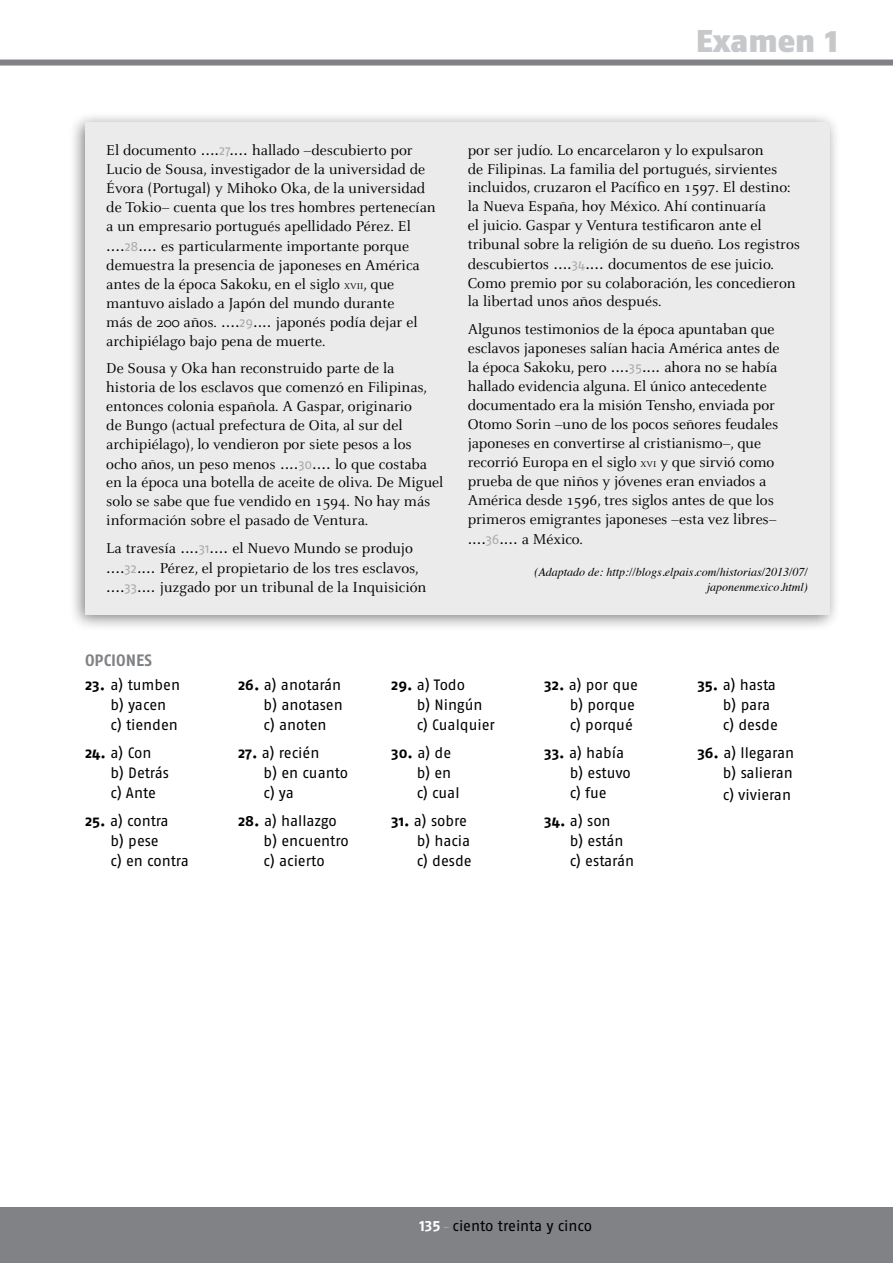
<style>
.page{position:relative;width:893px;height:1263px;background:#fff}
.page>*{position:absolute;margin:0;border:0;box-sizing:border-box;transform-origin:0 0}
.t1{font:900 31.5px "Fago No Lf";color:#c7c8ca}
.Ex_complementari{font:700 16.5px "Fago No";color:#808285}
.t2{font:15.75px/19px "Celeste";color:#000}
.EX_test_opcio_o_text{font:15px "Fago No";letter-spacing:-.005em;color:#000}
.t3{font:13.5px "Fago No";color:#000}
.t4{font:italic 12px/15px "Times";color:#000;text-align:right}
.s1{font-family:"Fago No";font-size:13.5px}
.s2{font-family:"Fago No";font-size:13.5px;color:#a7a9ac}
.s3{font-size:9.45px}
.s4{color:#a7a9ac}
.s5{font-family:"Celeste";font-size:15.75px}
.s6{font-weight:700}
.s7{font-family:"Fago No Lf";font-weight:700;color:#fff}
.s8{font-size:13.5px;color:#a3a5a8}
</style>
<div class="page">
<div style="left:0;top:1208px;width:893px;height:55px;background:#808285"></div>
<div style="left:0;top:60px;width:893px;height:6px;background:#808285"></div>
<div style="left:68px;top:111px;width:772px;height:521px;background:#000;opacity:.5"></div>
<div style="left:85px;top:122px;width:744px;height:492px;background:#ebebec"></div>
<h1 class="t1" style="left:696px;top:22px;width:143px">Examen 1</h1>
<p class="t2" style="left:106px;top:141px;width:331px">El documento <span class="s1">....</span><span class="s2">27</span><span class="s1">....</span> hallado –descubierto por Lucio de Sousa, investigador de la universidad de Évora (Portugal) y Mihoko Oka, de la universidad de Tokio– cuenta que los tres hombres pertenecían a un empresario portugués apellidado Pérez. El <span class="s1">....</span><span class="s2">28</span><span class="s1">....</span> es particularmente importante porque demuestra la presencia de japoneses en América antes de la época Sakoku, en el siglo <span class="s3">xvii</span>, que mantuvo aislado a Japón del mundo durante<br>más de 200 años. <span class="s1">....</span><span class="s2">29</span><span class="s1">....</span> japonés podía dejar el archipiélago bajo pena de muerte.</p>
<p class="t2" style="left:106px;top:360px;width:339px">De Sousa y Oka han reconstruido parte de la historia de los esclavos que comenzó en Filipinas, entonces colonia española. A Gaspar, originario<br>de Bungo (actual prefectura de Oita, al sur del archipiélago), lo vendieron por siete pesos a los ocho años, un peso menos <span class="s1">....</span><span class="s2">30</span><span class="s1">....</span> lo que costaba en la época una botella de aceite de oliva. De Miguel solo se sabe que fue vendido en 1594. No hay más información sobre el pasado de Ventura.</p>
<p class="t2" style="left:106px;top:539px;width:322px;line-height:19.5px">La travesía <span class="s1">....</span><span class="s2">31</span><span class="s1">....</span> el Nuevo Mundo se produjo <span class="s1">....</span><span class="s2">32</span><span class="s1">....</span> Pérez, el propietario de los tres esclavos, <span class="s1">....</span><span class="s2">33</span><span class="s1">....</span> juzgado por un tribunal de la Inquisición</p>
<p class="t2" style="left:468px;top:141px;width:334px">por ser judío. Lo encarcelaron y lo expulsaron<br>de Filipinas. La familia del portugués, sirvientes incluidos, cruzaron el Pacífico en 1597. El destino: la Nueva España, hoy México. Ahí continuaría<br>el juicio. Gaspar y Ventura testificaron ante el tribunal sobre la religión de su dueño. Los registros descubiertos <span class="s1">....</span><span class="s2">34</span><span class="s1">....</span> documentos de ese juicio.<br>Como premio por su colaboración, les concedieron la libertad unos años después.</p>
<p class="t2" style="left:468px;top:320px;width:313px">Algunos testimonios de la época apuntaban que esclavos japoneses salían hacia América antes de la época Sakoku, pero <span class="s1">....</span><span class="s2">35</span><span class="s1">....</span> ahora no se había hallado evidencia alguna. El único antecedente documentado era la misión Tensho, enviada por Otomo Sorin –uno de los pocos señores feudales japoneses en convertirse al cristianismo–, que recorrió Europa en el siglo <span class="s3">xvi</span> y que sirvió como prueba de que niños y jóvenes eran enviados a América desde 1596, tres siglos antes de que los primeros emigrantes japoneses –esta vez libres–</p>
<p class="t3" style="left:468px;top:531px;width:116px">....<span class="s4">36</span>.... <span class="s5">a México.</span></p>
<p class="t4" style="left:535px;top:563px;width:275px">(Adaptado de: http://blogs.elpais.com/historias/2013/07/ japonenmexico.html)</p>
<p class="Ex_complementari" style="left:85px;top:651px;width:68px">OPCIONES</p>
<p class="EX_test_opcio_o_text" style="left:85px;top:676px;width:97px"><span class="s6">23.</span> a) tumben</p>
<p class="EX_test_opcio_o_text" style="left:111px;top:696px;width:57px">b) yacen</p>
<p class="EX_test_opcio_o_text" style="left:111px;top:716px;width:69px">c) tienden</p>
<p class="EX_test_opcio_o_text" style="left:85px;top:744px;width:68px"><span class="s6">24.</span> a) Con</p>
<p class="EX_test_opcio_o_text" style="left:111px;top:764px;width:60px">b) Detrás</p>
<p class="EX_test_opcio_o_text" style="left:111px;top:784px;width:47px">c) Ante</p>
<p class="EX_test_opcio_o_text" style="left:85px;top:812px;width:85px"><span class="s6">25.</span> a) contra</p>
<p class="EX_test_opcio_o_text" style="left:111px;top:832px;width:50px">b) pese</p>
<p class="EX_test_opcio_o_text" style="left:111px;top:852px;width:80px">c) en contra</p>
<p class="EX_test_opcio_o_text" style="left:238px;top:676px;width:105px"><span class="s6">26.</span> a) anotarán</p>
<p class="EX_test_opcio_o_text" style="left:264px;top:696px;width:81px">b) anotasen</p>
<p class="EX_test_opcio_o_text" style="left:264px;top:716px;width:64px">c) anoten</p>
<p class="EX_test_opcio_o_text" style="left:238px;top:744px;width:83px"><span class="s6">27.</span> a) recién</p>
<p class="EX_test_opcio_o_text" style="left:264px;top:764px;width:86px">b) en cuanto</p>
<p class="EX_test_opcio_o_text" style="left:264px;top:784px;width:32px">c) ya</p>
<p class="EX_test_opcio_o_text" style="left:238px;top:812px;width:100px"><span class="s6">28.</span> a) hallazgo</p>
<p class="EX_test_opcio_o_text" style="left:264px;top:832px;width:87px">b) encuentro</p>
<p class="EX_test_opcio_o_text" style="left:264px;top:852px;width:63px">c) acierto</p>
<p class="EX_test_opcio_o_text" style="left:391px;top:676px;width:75px"><span class="s6">29.</span> a) Todo</p>
<p class="EX_test_opcio_o_text" style="left:417px;top:696px;width:67px">b) Ningún</p>
<p class="EX_test_opcio_o_text" style="left:417px;top:716px;width:80px">c) Cualquier</p>
<p class="EX_test_opcio_o_text" style="left:391px;top:744px;width:61px"><span class="s6">30.</span> a) de</p>
<p class="EX_test_opcio_o_text" style="left:417px;top:764px;width:36px">b) en</p>
<p class="EX_test_opcio_o_text" style="left:417px;top:784px;width:44px">c) cual</p>
<p class="EX_test_opcio_o_text" style="left:391px;top:812px;width:77px"><span class="s6">31.</span> a) sobre</p>
<p class="EX_test_opcio_o_text" style="left:417px;top:832px;width:55px">b) hacia</p>
<p class="EX_test_opcio_o_text" style="left:417px;top:852px;width:57px">c) desde</p>
<p class="EX_test_opcio_o_text" style="left:544px;top:676px;width:95px"><span class="s6">32.</span> a) por que</p>
<p class="EX_test_opcio_o_text" style="left:570px;top:696px;width:67px">b) porque</p>
<p class="EX_test_opcio_o_text" style="left:570px;top:716px;width:65px">c) porqué</p>
<p class="EX_test_opcio_o_text" style="left:544px;top:744px;width:82px"><span class="s6">33.</span> a) había</p>
<p class="EX_test_opcio_o_text" style="left:570px;top:764px;width:63px">b) estuvo</p>
<p class="EX_test_opcio_o_text" style="left:570px;top:784px;width:38px">c) fue</p>
<p class="EX_test_opcio_o_text" style="left:544px;top:812px;width:68px"><span class="s6">34.</span> a) son</p>
<p class="EX_test_opcio_o_text" style="left:570px;top:832px;width:55px">b) están</p>
<p class="EX_test_opcio_o_text" style="left:570px;top:852px;width:66px">c) estarán</p>
<p class="EX_test_opcio_o_text" style="left:697px;top:676px;width:80px"><span class="s6">35.</span> a) hasta</p>
<p class="EX_test_opcio_o_text" style="left:723px;top:696px;width:49px">b) para</p>
<p class="EX_test_opcio_o_text" style="left:723px;top:716px;width:57px">c) desde</p>
<p class="EX_test_opcio_o_text" style="left:697px;top:744px;width:98px"><span class="s6">36.</span> a) llegaran</p>
<p class="EX_test_opcio_o_text" style="left:723px;top:764px;width:71px">b) salieran</p>
<p class="EX_test_opcio_o_text" style="left:723px;top:786px;width:70px">c) vivieran</p>
<p class="EX_test_opcio_o_text" style="left:420px;top:1217px;width:174px"><span class="s7">135</span> <span class="s8">-</span> ciento treinta y cinco</p>
</div>
